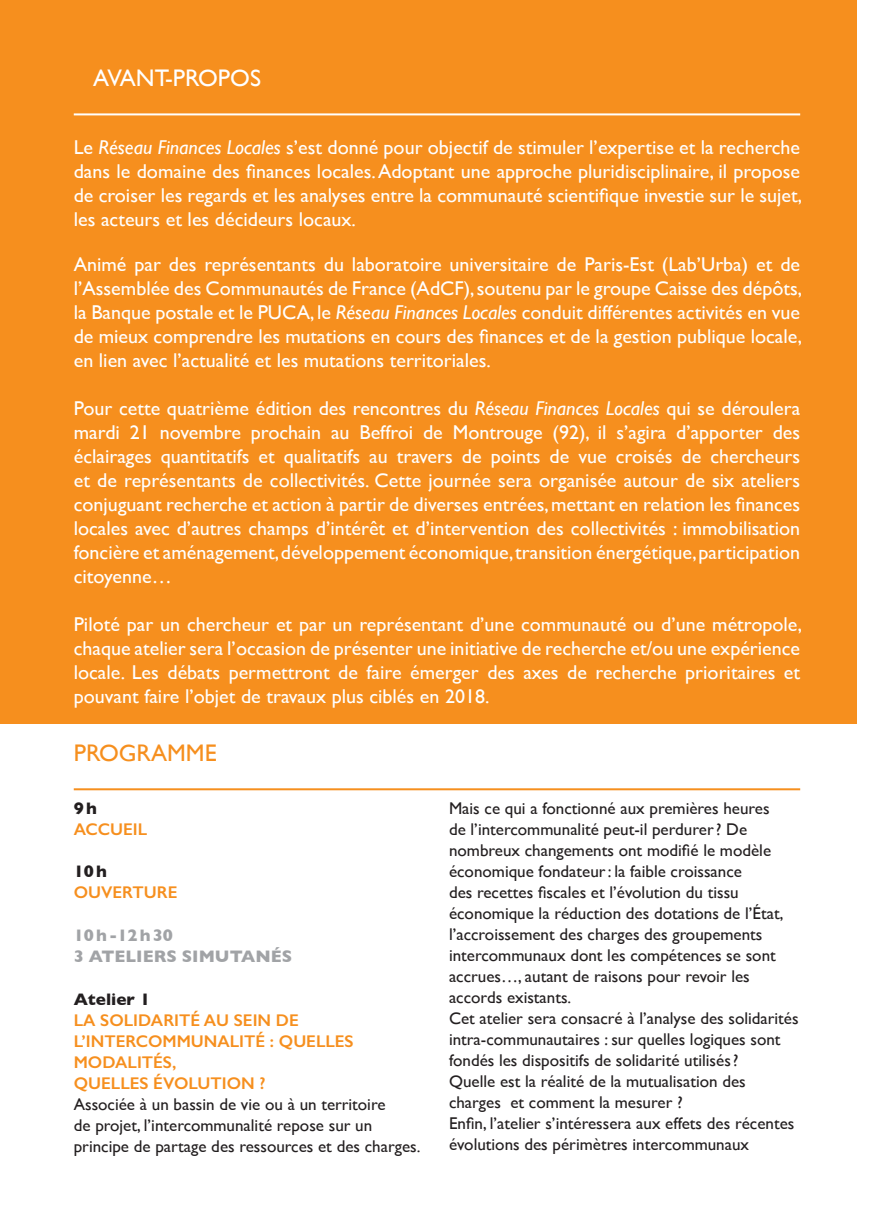
<style>
.page{position:relative;width:874px;height:1225px;background:#fff}
.page>*{position:absolute;margin:0;border:0;box-sizing:border-box;transform-origin:0 0}
.t1{font:24px "Gill Sans";color:#fff}
.t2{font:24px "Gill Sans";color:#f68f1e}
.t3{font:20px/24px "Gill Sans";color:#fff;text-align:justify}
.t4{font:17px/21px "Gill Sans";color:#231f20}
.t5{font:600 17px/21px "Gill Sans";color:#f68f1e}
.t6{font:700 17px/21px "Gill Sans";color:#a1a3a6}
.t7{font:700 17px "Gill Sans";color:#231f20}
.s1{font-style:italic}
</style>
<div class="page">
<div style="left:0;top:1px;width:856px;height:722px;background:#f68f1e"></div>
<hr style="left:74px;top:113px;width:725px;height:2px;background:#fff">
<hr style="left:74px;top:788px;width:725px;height:2px;background:#f68f1e">
<p class="t1" style="left:93px;top:64px;width:169px">AVANT-PROPOS</p>
<p class="t3" style="left:74px;top:135px;width:729px">Le <span class="s1">Réseau Finances Locales</span> s’est donné pour objectif de stimuler l’expertise et la recherche dans le domaine des finances locales. Adoptant une approche pluridisciplinaire, il propose de croiser les regards et les analyses entre la communauté scientifique investie sur le sujet, les acteurs et les décideurs locaux.</p>
<p class="t3" style="left:74px;top:252px;width:729px">Animé par des représentants du laboratoire universitaire de Paris-Est (Lab’Urba) et de l’Assemblée des Communautés de France (AdCF), soutenu par le groupe Caisse des dépôts, la Banque postale et le PUCA, le <span class="s1">Réseau Finances Locales</span> conduit différentes activités en vue de mieux comprendre les mutations en cours des finances et de la gestion publique locale, en lien avec l’actualité et les mutations territoriales.</p>
<p class="t3" style="left:74px;top:396px;width:727px">Pour cette quatrième édition des rencontres du <span class="s1">Réseau Finances Locales</span> qui se déroulera mardi 21 novembre prochain au Beffroi de Montrouge (92), il s’agira d’apporter des éclairages quantitatifs et qualitatifs au travers de points de vue croisés de chercheurs et de représentants de collectivités. Cette journée sera organisée autour de six ateliers conjuguant recherche et action à partir de diverses entrées, mettant en relation les finances locales avec d’autres champs d’intérêt et d’intervention des collectivités : immobilisation foncière et aménagement, développement économique, transition énergétique, participation citoyenne…</p>
<p class="t3" style="left:74px;top:612px;width:729px">Piloté par un chercheur et par un représentant d’une communauté ou d’une métropole, chaque atelier sera l’occasion de présenter une initiative de recherche et/ou une expérience locale. Les débats permettront de faire émerger des axes de recherche prioritaires et pouvant faire l’objet de travaux plus ciblés en 2018.</p>
<p class="t2" style="left:74px;top:739px;width:144px">PROGRAMME</p>
<p class="t7" style="left:74px;top:798px;width:25px">9h</p>
<p class="t5" style="left:74px;top:818px;width:75px">ACCUEIL</p>
<p class="t7" style="left:74px;top:861px;width:35px">10h</p>
<p class="t5" style="left:74px;top:881px;width:105px">OUVERTURE</p>
<p class="t6" style="left:74px;top:925px;width:220px">10h-12h30<br>3 ATELIERS SIMUTANÉS</p>
<p class="t7" style="left:74px;top:989px;width:78px">Atelier 1</p>
<p class="t5" style="left:74px;top:1009px;width:281px">LA SOLIDARITÉ AU SEIN DE<br>L’INTERCOMMUNALITÉ : QUELLES<br>MODALITÉS,<br>QUELLES ÉVOLUTION ?</p>
<p class="t4" style="left:74px;top:1093px;width:348px">Associée à un bassin de vie ou à un territoire<br>de projet, l’intercommunalité repose sur un principe de partage des ressources et des charges.</p>
<p class="t4" style="left:449px;top:798px;width:351px">Mais ce qui a fonctionné aux premières heures<br>de l’intercommunalité peut-il perdurer? De nombreux changements ont modifié le modèle économique fondateur: la faible croissance<br>des recettes fiscales et l’évolution du tissu économique la réduction des dotations de l’État, l’accroissement des charges des groupements intercommunaux dont les compétences se sont accrues…, autant de raisons pour revoir les accords existants.<br>Cet atelier sera consacré à l’analyse des solidarités intra-communautaires : sur quelles logiques sont fondés les dispositifs de solidarité utilisés?<br>Quelle est la réalité de la mutualisation des charges et comment la mesurer ?<br>Enfin, l’atelier s’intéressera aux effets des récentes évolutions des périmètres intercommunaux</p>
</div>
